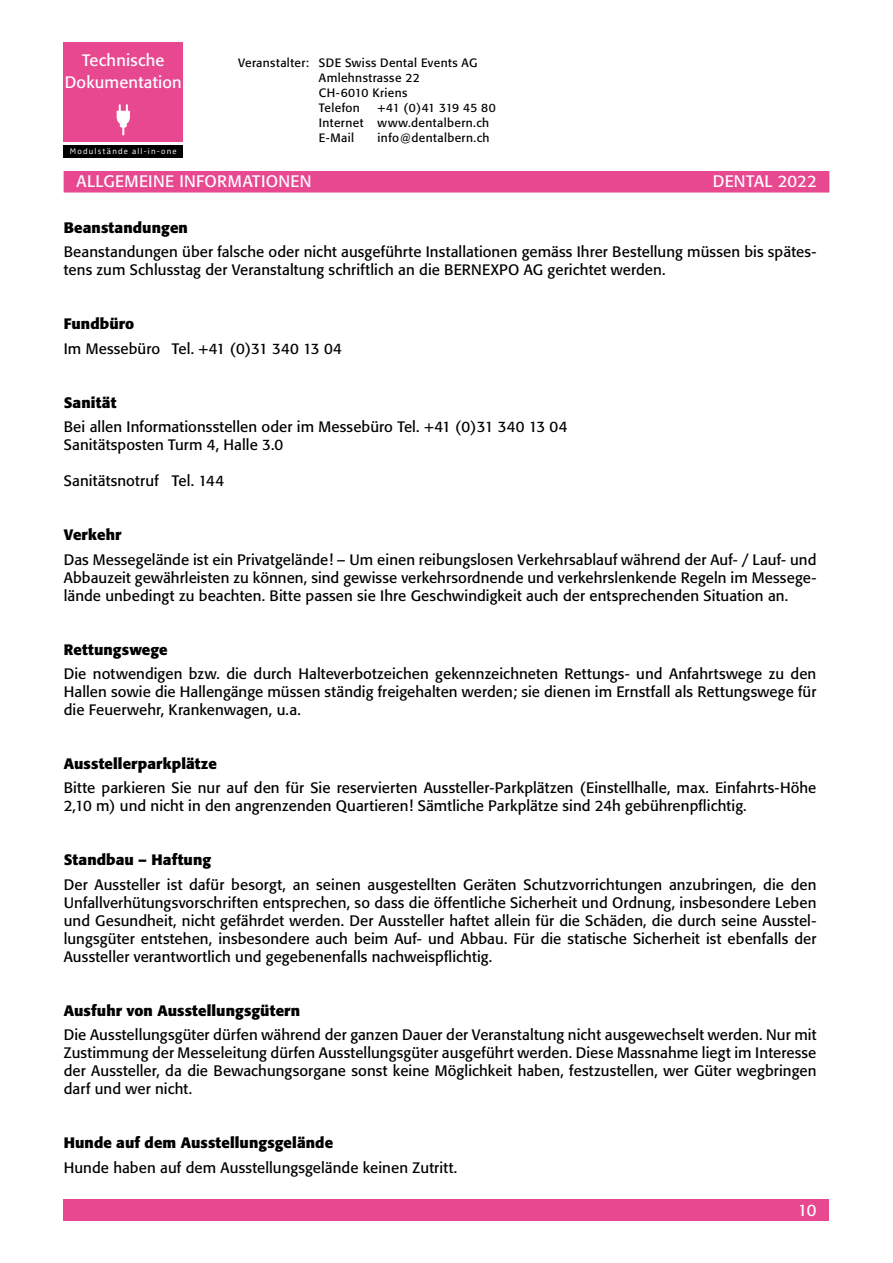
<style>
.page{position:relative;width:893px;height:1263px;background:#fff}
.page>*{position:absolute;margin:0;border:0;box-sizing:border-box;transform-origin:0 0}
.t1{font:18px "Formata";color:#fff}
.t2{font:16.5px/21.1px "Formata";letter-spacing:.015em;color:#fff;text-align:center}
.t3{font:15px/18px "Formata";letter-spacing:.005em;color:#000;text-align:justify}
.t4{font:700 15px "Formata";letter-spacing:.005em;color:#000}
.t5{font:12px/15px "Formata";letter-spacing:.03em;color:#000}
.t6{font:300 8.4px "Zwo";letter-spacing:.14em;color:#fff}
</style>
<div class="page">
<div style="left:64px;top:43px;width:119px;height:99px;background:#e74890"></div>
<svg style="left:117px;top:104px;width:13px;height:31px"></svg>
<div style="left:64px;top:145px;width:119px;height:12px;background:#000"></div>
<div style="left:64px;top:1199px;width:765px;height:21px;background:#e74890"></div>
<div style="left:64px;top:171px;width:765px;height:21px;background:#e74890"></div>
<p class="t2" style="left:65px;top:50px;width:119px">Technische<br>Dokumentation</p>
<p class="t6" style="left:70px;top:147px;width:108px">Modulstände all-in-one</p>
<p class="t5" style="left:319px;top:56px;width:160px;text-indent:-81px">Veranstalter: SDE Swiss Dental Events AG<br>Amlehnstrasse 22<br>CH-6010 Kriens<br>Telefon</p>
<p class="t5" style="left:319px;top:101px;width:178px;text-indent:59px">+41 (0)41 319 45 80<br>Internet www.dentalbern.ch<br>E-Mail</p>
<p class="t5" style="left:378px;top:131px;width:113px">info@dentalbern.ch</p>
<p class="t2" style="left:77px;top:171px;width:21px">Allgemeine</p>
<p class="t2" style="left:179px;top:171px;width:17px">Info</p>
<p class="t2" style="left:217px;top:171px;width:21px">rmationen</p>
<p class="t2" style="left:713px;top:171px;width:106px">DENTAL 2022</p>
<p class="t4" style="left:64px;top:218px;width:126px">Beanstandungen</p>
<p class="t3" style="left:64px;top:243px;width:754px">Beanstandungen über falsche oder nicht ausgeführte Installationen gemäss Ihrer Bestellung müssen bis spätes&shy;tens zum Schlusstag der Veranstaltung schriftlich an die BERNEXPO AG gerichtet werden.</p>
<p class="t4" style="left:64px;top:315px;width:72px">Fundbüro</p>
<p class="t3" style="left:64px;top:339px;width:280px">Im Messebüro Tel. +41 (0)31 340 13 04</p>
<p class="t4" style="left:64px;top:393px;width:54px">Sanität</p>
<p class="t3" style="left:64px;top:418px;width:505px">Bei allen Informationsstellen oder im Messebüro Tel. +41 (0)31 340 13 04<br>Sanitätsposten Turm 4, Halle 3.0</p>
<p class="t3" style="left:64px;top:472px;width:162px">Sanitätsnotruf Tel. 144</p>
<p class="t2" style="left:77px;top:171px;width:55px">Das Team</p>
<p class="t4" style="left:64px;top:525px;width:59px">Verkehr</p>
<p class="t3" style="left:64px;top:550px;width:754px">Das Messegelände ist ein Privatgelände! – Um einen reibungslosen Verkehrsablauf während der Auf- / Lauf- und Abbauzeit gewährleisten zu können, sind gewisse verkehrsordnende und verkehrslenkende Regeln im Messege&shy;lände unbedingt zu beachten. Bitte passen sie Ihre Geschwindigkeit auch der entsprechenden Situation an.</p>
<p class="t4" style="left:64px;top:640px;width:105px">Rettungswege</p>
<p class="t3" style="left:64px;top:665px;width:754px">Die notwendigen bzw. die durch Halteverbotzeichen gekennzeichneten Rettungs- und Anfahrtswege zu den Hallen sowie die Hallengänge müssen ständig freigehalten werden; sie dienen im Ernstfall als Rettungswege für die Feuerwehr, Krankenwagen, u.a.</p>
<p class="t4" style="left:64px;top:754px;width:155px">Ausstellerparkplätze</p>
<p class="t3" style="left:64px;top:779px;width:754px">Bitte parkieren Sie nur auf den für Sie reservierten Aussteller-Parkplätzen (Einstellhalle, max. Einfahrts-Höhe<br>2,10 m) und nicht in den angrenzenden Quartieren! Sämtliche Parkplätze sind 24h gebührenpflichtig.</p>
<p class="t4" style="left:64px;top:851px;width:149px">Standbau – Haftung</p>
<p class="t3" style="left:64px;top:875px;width:754px">Der Aussteller ist dafür besorgt, an seinen ausgestellten Geräten Schutzvorrichtungen anzubringen, die den Unfallverhütungsvorschriften entsprechen, so dass die öffentliche Sicherheit und Ordnung, insbesondere Leben und Gesundheit, nicht gefährdet werden. Der Aussteller haftet allein für die Schäden, die durch seine Ausstel&shy;lungsgüter entstehen, insbesondere auch beim Auf- und Abbau. Für die statische Sicherheit ist ebenfalls der Aussteller verantwortlich und gegebenenfalls nachweispflichtig.</p>
<p class="t4" style="left:64px;top:1001px;width:238px">Ausfuhr von Ausstellungsgütern</p>
<p class="t3" style="left:64px;top:1026px;width:754px">Die Ausstellungsgüter dürfen während der ganzen Dauer der Veranstaltung nicht ausgewechselt werden. Nur mit Zustimmung der Messeleitung dürfen Ausstellungsgüter ausgeführt werden. Diese Massnahme liegt im Interesse der Aussteller, da die Bewachungsorgane sonst keine Möglichkeit haben, festzustellen, wer Güter wegbringen darf und wer nicht.</p>
<p class="t4" style="left:64px;top:1133px;width:271px">Hunde auf dem Ausstellungsgelände</p>
<p class="t3" style="left:64px;top:1158px;width:395px">Hunde haben auf dem Ausstellungsgelände keinen Zutritt.</p>
<p class="t2" style="left:798px;top:1199px;width:20px">10</p>
<p class="t1" style="left:796px;top:1200px;width:22px">10</p>
</div>
